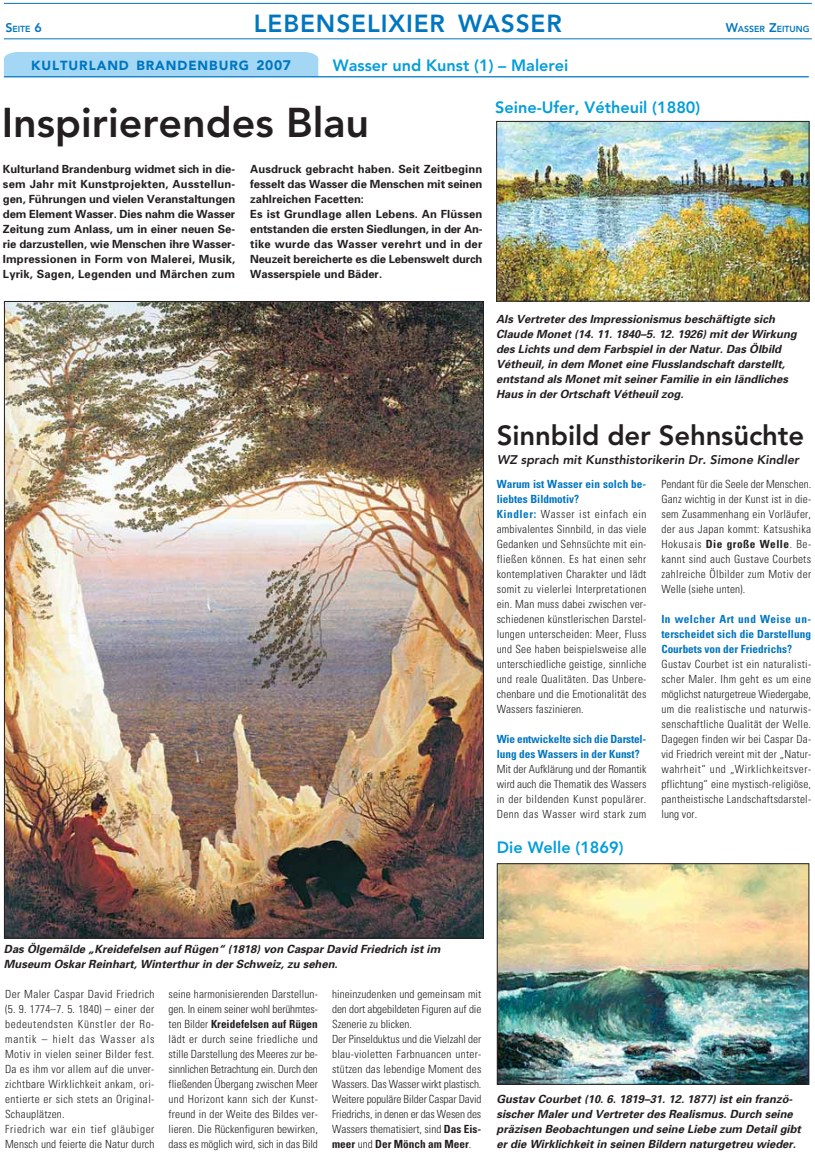
<style>
.page{position:relative;width:815px;height:1152px;background:#fff}
.page>*{position:absolute;margin:0;border:0;box-sizing:border-box;transform-origin:0 0}
.t1{font:800 41.25px "Avenir";color:#231f20}
.t2{font:800 27.5px "Avenir";letter-spacing:-.005em;color:#231f20}
.t3{font:800 24.5px "Avenir";letter-spacing:.035em;color:#0076c0}
.t4{font:800 16.25px "Avenir";color:#009ddc}
.t5{font:900 13.12px "Avenir";letter-spacing:.07em;color:#0076c0}
.t6{font:italic 800 12.5px "Avenir";color:#231f20}
.t7{font:300 condensed 11.25px/15px "Univers";letter-spacing:.02em;color:#231f20;text-align:justify}
.t8{font:italic 700 11.25px/15px "Univers";color:#231f20}
.t9{font:700 11.25px/15px "Univers";color:#231f20;text-align:justify}
.t10{font:300 condensed 11.25px/15px "Univers";color:#231f20}
.t11{font:700 condensed 11.25px/15px "Univers";color:#0076c0}
.t12{font:800 8.75px "Avenir";color:#0076c0}
.s1{font-size:12.5px}
.s2{font-size:13.75px}
.s3{font-weight:700;color:#0076c0}
.s4{font-weight:700}
</style>
<div class="page">
<div style="left:4px;top:52px;width:314px;height:24px;background:#a4d7f4"></div>
<hr style="left:4px;top:3px;width:808px;height:1px;background:#0076c0">
<hr style="left:4px;top:39px;width:808px;height:1px;background:#0076c0">
<img style="left:499px;top:865px;width:308px;height:217px">
<div style="left:497px;top:863px;width:312px;height:221px;border:1px solid #231f20"></div>
<img style="left:498px;top:123px;width:309px;height:176px">
<div style="left:496px;top:121px;width:313px;height:180px;border:1px solid #231f20"></div>
<img style="left:6px;top:303px;width:476px;height:633px">
<hr style="left:4px;top:76px;width:805px;height:1px;background:#0076c0">
<h3 class="t3" style="left:254px;top:13px;width:310px">LEBENSELIXIER WASSER</h3>
<h3 class="t4" style="left:333px;top:59px;width:237px">Wasser und Kunst (1) – Malerei</h3>
<p class="t12" style="left:5px;top:25px;width:38px"><span class="s1">S</span>EITE <span class="s1">6</span></p>
<p class="t12" style="left:726px;top:25px;width:85px"><span class="s1">W</span>ASSER <span class="s1">Z</span>EITUNG</p>
<p class="t5" style="left:31px;top:60px;width:262px">KULTURLAND BRANDENBURG <span class="s2">2007</span></p>
<h1 class="t1" style="left:2px;top:106px;width:369px">Inspirierendes Blau</h1>
<p class="t9" style="left:3px;top:162px;width:234px">Kulturland Brandenburg widmet sich in die&shy;sem Jahr mit Kunstprojekten, Ausstellun&shy;gen, Führungen und vielen Veranstaltungen dem Element Wasser. Dies nahm die Wasser Zeitung zum Anlass, um in einer neuen Se&shy;rie darzustellen, wie Menschen ihre Wasser-Impressionen in Form von Malerei, Musik, Lyrik, Sagen, Legenden und Märchen zum</p>
<p class="t9" style="left:250px;top:162px;width:234px;text-align:left">Ausdruck gebracht haben. Seit Zeitbeginn fesselt das Wasser die Menschen mit seinen zahlreichen Facetten:<br>Es ist Grundlage allen Lebens. An Flüssen entstanden die ersten Siedlungen, in der An&shy;tike wurde das Wasser verehrt und in der Neuzeit bereicherte es die Lebenswelt durch Wasserspiele und Bäder.</p>
<h3 class="t4" style="left:495px;top:100px;width:207px">Seine-Ufer, Vétheuil (1880)</h3>
<p class="t8" style="left:496px;top:312px;width:302px">Als Vertreter des Impressionismus beschäftigte sich Claude Monet (14. 11. 1840–5. 12. 1926) mit der Wirkung des Lichts und dem Farbspiel in der Natur. Das Ölbild Vétheuil, in dem Monet eine Flusslandschaft darstellt, entstand als Monet mit seiner Familie in ein ländliches Haus in der Ortschaft Vétheuil zog.</p>
<h2 class="t2" style="left:497px;top:424px;width:309px">Sinnbild der Sehnsüchte</h2>
<p class="t6" style="left:497px;top:454px;width:303px">WZ sprach mit Kunsthistorikerin Dr. Simone Kindler</p>
<p class="t7" style="left:497px;top:478px;width:151px;text-align:left"><span class="s3">Warum ist Wasser ein solch be&shy;liebtes Bildmotiv?<br>Kindler:</span> Wasser ist einfach ein ambivalentes Sinnbild, in das viele Gedanken und Sehnsüchte mit ein&shy;fließen können. Es hat einen sehr kontemplativen Charakter und lädt somit zu vielerlei Interpretationen ein. Man muss dabei zwischen ver&shy;schiedenen künstlerischen Darstel&shy;lungen unterscheiden: Meer, Fluss und See haben beispielsweise alle unterschiedliche geistige, sinnliche und reale Qualitäten. Das Unbere&shy;chenbare und die Emotionalität des Wassers faszinieren.</p>
<p class="t11" style="left:497px;top:733px;width:151px">Wie entwickelte sich die Darstel&shy;lung des Wassers in der Kunst?</p>
<p class="t7" style="left:497px;top:763px;width:151px">Mit der Aufklärung und der Romantik wird auch die Thematik des Wassers in der bildenden Kunst populärer.<br>Denn das Wasser wird stark zum</p>
<h3 class="t4" style="left:497px;top:840px;width:128px">Die Welle (1869)</h3>
<p class="t7" style="left:661px;top:478px;width:151px">Pendant für die Seele der Menschen.<br>Ganz wichtig in der Kunst ist in die&shy;sem Zusammenhang ein Vorläufer, der aus Japan kommt: Katsushika Hokusais <span class="s4">Die große Welle</span>. Be&shy;kannt sind auch Gustave Courbets zahlreiche Ölbilder zum Motiv der Welle (siehe unten).</p>
<p class="t11" style="left:661px;top:613px;width:151px;text-align:justify">In welcher Art und Weise un&shy;terscheidet sich die Darstellung Courbets von der Friedrichs?</p>
<p class="t7" style="left:661px;top:658px;width:151px">Gustav Courbet ist ein naturalisti&shy;scher Maler. Ihm geht es um eine möglichst naturgetreue Wiedergabe, um die realistische und naturwis&shy;senschaftliche Qualität der Welle.<br>Dagegen finden wir bei Caspar Da&shy;vid Friedrich vereint mit der „Natur&shy;wahrheit“ und „Wirklichkeitsver&shy;pflichtung“ eine mystisch-religiöse, pantheistische Landschaftsdarstel&shy;lung vor.</p>
<p class="t8" style="left:4px;top:942px;width:438px">Das Ölgemälde „Kreidefelsen auf Rügen“ (1818) von Caspar David Friedrich ist im<br>Museum Oskar Reinhart, Winterthur in der Schweiz, zu sehen.</p>
<p class="t7" style="left:5px;top:988px;width:151px;text-align:left">Der Maler Caspar David Friedrich (5. 9. 1774–7. 5. 1840) – einer der bedeutendsten Künstler der Ro&shy;mantik – hielt das Wasser als<br>Motiv in vielen seiner Bilder fest.<br>Da es ihm vor allem auf die unver&shy;zichtbare Wirklichkeit ankam, ori&shy;entierte er sich stets an Original-<br>Schauplätzen.<br>Friedrich war ein tief gläubiger<br>Mensch und feierte die Natur durch</p>
<p class="t7" style="left:169px;top:988px;width:151px">seine harmonisierenden Darstellun&shy;gen. In einem seiner wohl berühmtes&shy;ten Bilder <span class="s4">Kreidefelsen auf Rügen </span>lädt er durch seine friedliche und stille Darstellung des Meeres zur be&shy;sinnlichen Betrachtung ein. Durch den fließenden Übergang zwischen Meer und Horizont kann sich der Kunst&shy;freund in der Weite des Bildes ver&shy;lieren. Die Rückenfiguren bewirken, dass es möglich wird, sich in das Bild</p>
<p class="t10" style="left:332px;top:988px;width:151px">hineinzudenken und gemeinsam mit den dort abgebildeten Figuren auf die Szenerie zu blicken.<br>Der Pinselduktus und die Vielzahl der blau-violetten Farbnuancen unter&shy;stützen das lebendige Moment des Wassers. Das Wasser wirkt plastisch.<br>Weitere populäre Bilder Caspar David Friedrichs, in denen er das Wesen des Wassers thematisiert, sind <span class="s4">Das Eis&shy;meer</span> und <span class="s4">Der Mönch am Meer</span>.</p>
<p class="t8" style="left:497px;top:1092px;width:306px">Gustav Courbet (10. 6. 1819–31. 12. 1877) ist ein franzö&shy;sischer Maler und Vertreter des Realismus. Durch seine präzisen Beobachtungen und seine Liebe zum Detail gibt er die Wirklichkeit in seinen Bildern naturgetreu wieder.</p>
</div>
